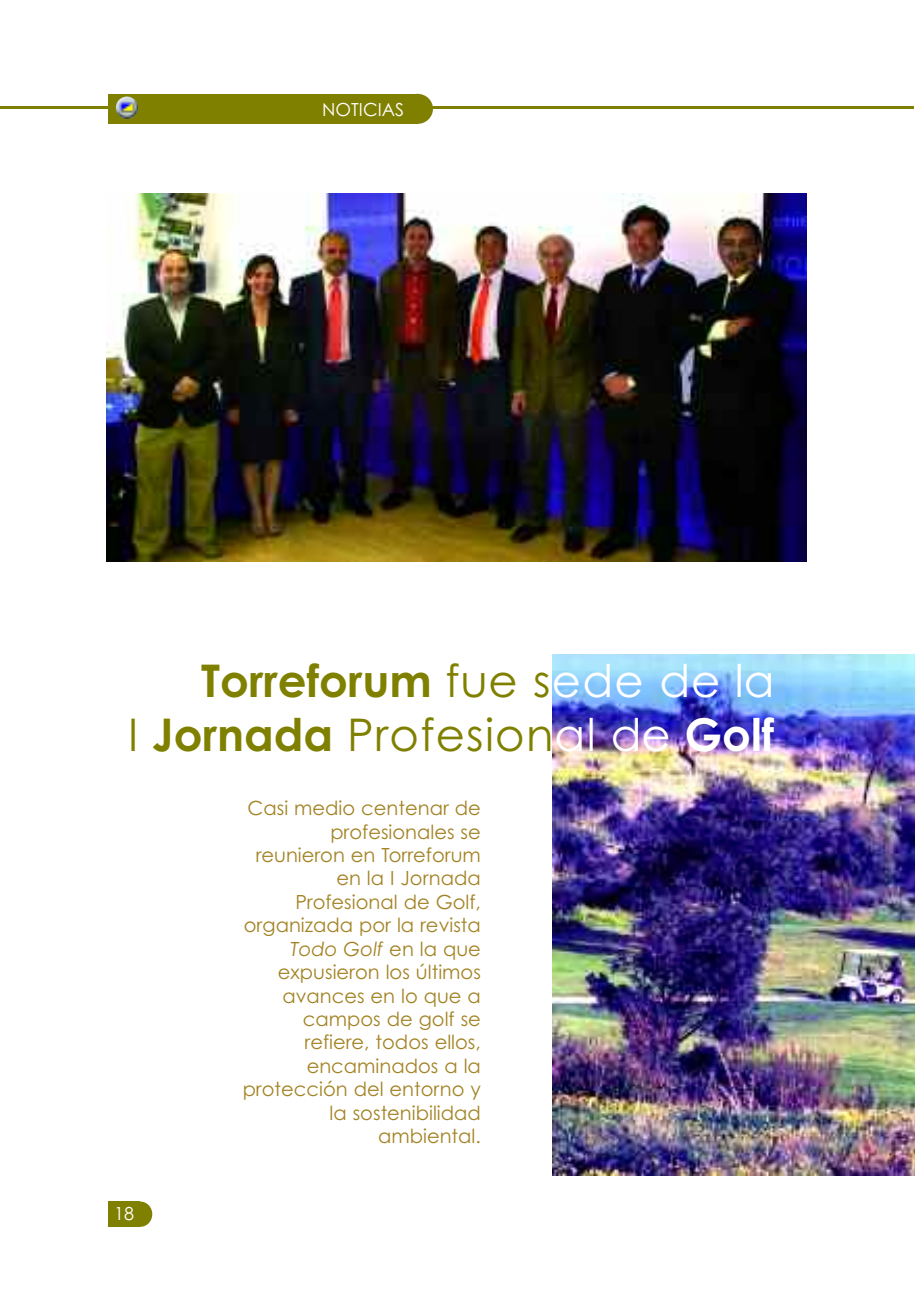
<style>
.page{position:relative;width:915px;height:1306px;background:#fff}
.page>*{position:absolute;margin:0;border:0;box-sizing:border-box;transform-origin:0 0}
.t1{font:700 45px/54px "Century Gothic";color:#808000;text-align:right}
.t2{font:19.5px/23.4px "Century Gothic";color:#a38325;text-align:right}
.t3{font:18px "Century Gothic";color:#fff}
.s1{font-weight:400}
.s2{font-weight:400;color:#fff}
.s3{color:#fff}
.s4{font-style:italic}
</style>
<div class="page">
<hr style="left:0;top:106px;width:913px;height:3px;background:#808000">
<div style="left:128px;top:1201px;width:24px;height:25px;background:#808000;border-radius:50%"></div>
<div style="left:108px;top:1201px;width:32px;height:25px;background:#808000"></div>
<div style="left:402px;top:94px;width:31px;height:30px;background:#808000;border-radius:50%"></div>
<div style="left:108px;top:94px;width:309px;height:30px;background:#808000"></div>
<img style="left:116px;top:96px;width:22px;height:23px">
<img style="left:106px;top:194px;width:700px;height:367px">
<img style="left:552px;top:654px;width:362px;height:521px">
<p class="t3" style="left:322px;top:99px;width:83px">NOTICIAS</p>
<h1 class="t1" style="left:128px;top:654px;width:647px">Torreforum <span class="s1">fue s</span><span class="s2">ede de la<br></span><span class="s1">I</span> Jornada <span class="s1">Profesion</span><span class="s2">al de</span> <span class="s3">Golf</span></h1>
<p class="t3" style="left:114px;top:1203px;width:21px">18</p>
<p class="t2" style="left:242px;top:796px;width:240px">Casi medio centenar de profesionales se reunieron en Torreforum en la I Jornada<br>Profesional de Golf, organizada por la revista<br><span class="s4">Todo Golf</span> en la que expusieron los últimos avances en lo que a campos de golf se refiere, todos ellos, encaminados a la protección del entorno y la sostenibilidad ambiental.</p>
</div>
